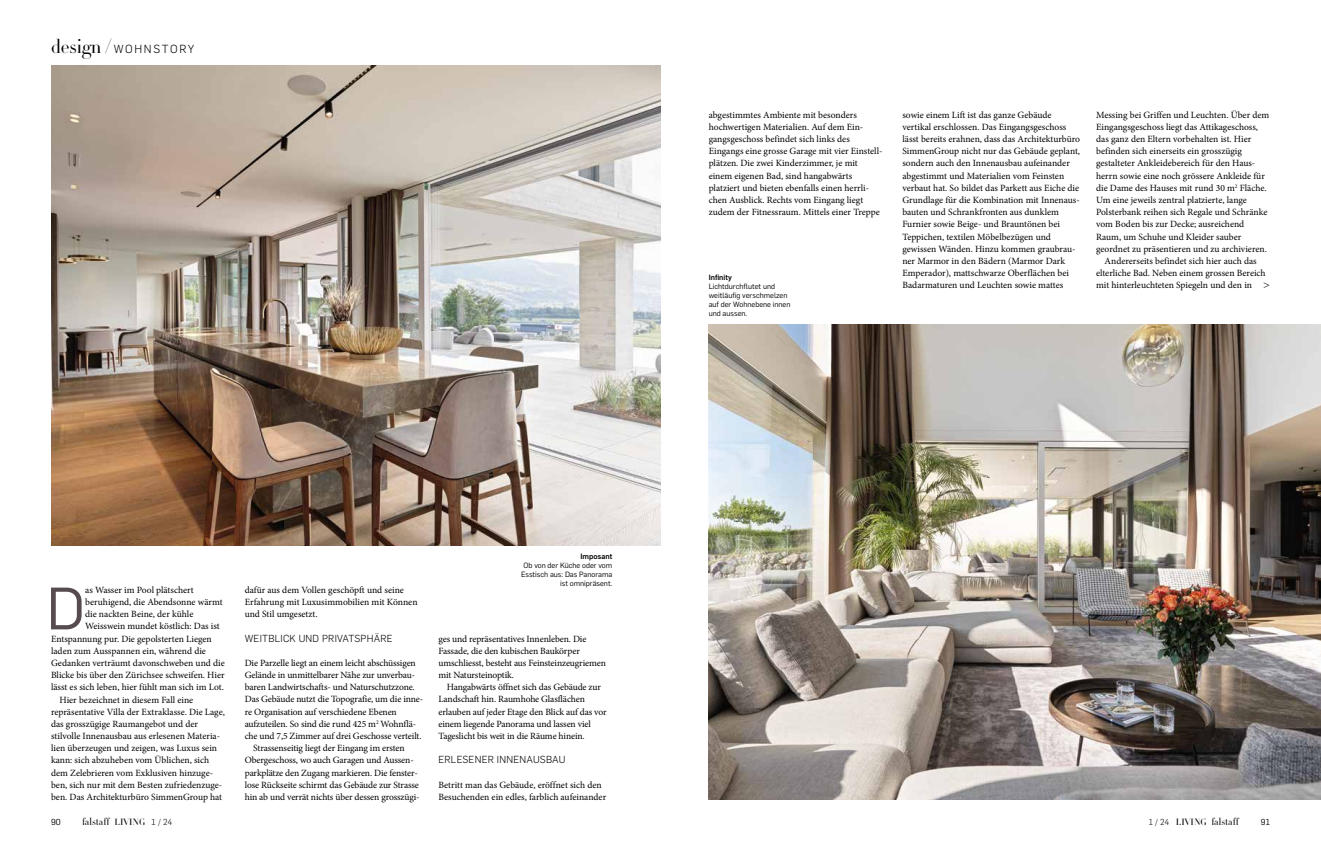
<style>
.page{position:relative;width:1321px;height:851px;background:#fff}
.page>*{position:absolute;margin:0;border:0;box-sizing:border-box;transform-origin:0 0}
.t1{font:58.6px "Flama";color:#564b50}
.t2{font:300 12px "Flama";color:#000}
.t3{font:300 11.5px "Flama";letter-spacing:.14em;color:#000}
.t4{font:300 10px "Flama";letter-spacing:.025em;color:#000}
.t5{font:300 10px "HTF Didot L24";letter-spacing:.01em;color:#000}
.t6{font:9.6px/12.2px "Minion Pro";letter-spacing:-.005em;color:#000}
.t7{font:8.5px "Flama";color:#000}
.t8{font:7.5px/9px "Flama";color:#000;text-align:right}
.t9{font:500 7.5px "Flama";color:#000}
.s1{font-family:"HTF Didot L24";font-size:19.2px}
.s2{font-size:9px}
.s3{font-family:"Flama";font-size:8.5px}
</style>
<div class="page">
<img style="left:51px;top:65px;width:609px;height:480px">
<img style="left:709px;top:325px;width:612px;height:474px">
<p class="t3" style="left:51px;top:41px;width:145px"><span class="s1">design/</span> WOHNSTORY</p>
<h1 class="t1" style="left:46px;top:568px;width:40px">D</h1>
<p class="t6" style="left:85px;top:583px;width:110px">as Wasser im Pool plätschert</p>
<p class="t6" style="left:85px;top:595px;width:139px">beruhigend, die Abendsonne wärmt</p>
<p class="t6" style="left:85px;top:608px;width:110px">die nackten Beine, der kühle</p>
<p class="t6" style="left:85px;top:620px;width:136px">Weisswein mundet köstlich: Das ist</p>
<p class="t6" style="left:51px;top:632px;width:162px">Entspannung pur. Die gepolsterten Liegen</p>
<p class="t6" style="left:51px;top:644px;width:156px">laden zum Ausspannen ein, während die</p>
<p class="t6" style="left:51px;top:656px;width:175px">Gedanken verträumt davonschweben und die</p>
<p class="t6" style="left:51px;top:669px;width:175px">Blicke bis über den Zürichsee schweifen. Hier</p>
<p class="t6" style="left:51px;top:681px;width:174px">lässt es sich leben, hier fühlt man sich im Lot.</p>
<p class="t6" style="left:60px;top:693px;width:135px">Hier bezeichnet in diesem Fall eine</p>
<p class="t6" style="left:51px;top:705px;width:175px">repräsentative Villa der Extraklasse. Die Lage,</p>
<p class="t6" style="left:51px;top:717px;width:149px">das grosszügige Raumangebot und der</p>
<p class="t6" style="left:51px;top:729px;width:171px">stilvolle Innenausbau aus erlesenen Materia-</p>
<p class="t6" style="left:51px;top:742px;width:168px">lien überzeugen und zeigen, was Luxus sein</p>
<p class="t6" style="left:51px;top:754px;width:160px">kann: sich abzuheben vom Üblichen, sich</p>
<p class="t6" style="left:51px;top:766px;width:164px">dem Zelebrieren vom Exklusiven hinzuge-</p>
<p class="t6" style="left:51px;top:778px;width:173px">ben, sich nur mit dem Besten zufriedenzuge-</p>
<p class="t6" style="left:51px;top:790px;width:173px">ben. Das Architekturbüro SimmenGroup hat</p>
<p class="t6" style="left:245px;top:583px;width:174px">dafür aus dem Vollen geschöpft und seine<br>Erfahrung mit Luxusimmobilien mit Können und Stil umgesetzt.</p>
<p class="t4" style="left:245px;top:631px;width:150px">WEITBLICK UND PRIVATSPHÄRE</p>
<p class="t6" style="left:245px;top:656px;width:173px">Die Parzelle liegt an einem leicht abschüssigen</p>
<p class="t6" style="left:245px;top:669px;width:172px">Gelände in unmittelbarer Nähe zur unverbau-</p>
<p class="t6" style="left:245px;top:681px;width:172px">baren Landwirtschafts- und Naturschutzzone.</p>
<p class="t6" style="left:245px;top:693px;width:180px">Das Gebäude nutzt die Topografie, um die inne-</p>
<p class="t6" style="left:245px;top:705px;width:154px">re Organisation auf verschiedene Ebenen</p>
<p class="t6" style="left:245px;top:717px;width:173px">aufzuteilen. So sind die rund 425 m<sup>2</sup> Wohnflä-</p>
<p class="t6" style="left:245px;top:729px;width:178px">che und 7,5 Zimmer auf drei Geschosse verteilt.</p>
<p class="t6" style="left:253px;top:742px;width:153px">Strassenseitig liegt der Eingang im ersten</p>
<p class="t6" style="left:245px;top:754px;width:171px">Obergeschoss, wo auch Garagen und Aussen-</p>
<p class="t6" style="left:245px;top:766px;width:175px">parkplätze den Zugang markieren. Die fenster-</p>
<p class="t6" style="left:245px;top:778px;width:176px">lose Rückseite schirmt das Gebäude zur Strasse</p>
<p class="t6" style="left:245px;top:790px;width:176px">hin ab und verrät nichts über dessen grosszügi-</p>
<p class="t9" style="left:580px;top:551px;width:33px">Imposant</p>
<p class="t8" style="left:521px;top:560px;width:93px">Ob von der Küche oder vom<br>Esstisch aus: Das Panorama ist omnipräsent.</p>
<p class="t6" style="left:438px;top:632px;width:169px">ges und repräsentatives Innenleben. Die Fassade, die den kubischen Baukörper umschliesst, besteht aus Feinsteinzeugriemen mit Natursteinoptik.</p>
<p class="t6" style="left:438px;top:681px;width:170px;text-indent:8px">Hangabwärts öffnet sich das Gebäude zur Landschaft hin. Raumhohe Glasflächen erlauben auf jeder Etage den Blick auf das vor einem liegende Panorama und lassen viel Tageslicht bis weit in die Räume hinein.</p>
<p class="t4" style="left:438px;top:753px;width:129px">ERLESENER INNENAUSBAU</p>
<p class="t6" style="left:438px;top:778px;width:169px">Betritt man das Gebäude, eröffnet sich den<br>Besuchenden ein edles, farblich aufeinander</p>
<p class="t6" style="left:709px;top:109px;width:175px">abgestimmtes Ambiente mit besonders hochwertigen Materialien. Auf dem Ein&shy;gangsgeschoss befindet sich links des Eingangs eine grosse Garage mit vier Einstell&shy;plätzen. Die zwei Kinderzimmer, je mit einem eigenen Bad, sind hangabwärts platziert und bieten ebenfalls einen herrli&shy;chen Ausblick. Rechts vom Eingang liegt zudem der Fitnessraum. Mittels einer Treppe</p>
<p class="t6" style="left:902px;top:109px;width:179px">sowie einem Lift ist das ganze Gebäude vertikal erschlossen. Das Eingangsgeschoss lässt bereits erahnen, dass das Architekturbüro SimmenGroup nicht nur das Gebäude geplant, sondern auch den Innenausbau aufeinander abgestimmt und Materialien vom Feinsten verbaut hat. So bildet das Parkett aus Eiche die Grundlage für die Kombination mit Innenaus&shy;bauten und Schrankfronten aus dunklem Furnier sowie Beige- und Brauntönen bei Teppichen, textilen Möbelbezügen und gewissen Wänden. Hinzu kommen graubrau&shy;ner Marmor in den Bädern (Marmor Dark Emperador), mattschwarze Oberflächen bei Badarmaturen und Leuchten sowie mattes</p>
<p class="t6" style="left:1096px;top:109px;width:175px">Messing bei Griffen und Leuchten. Über dem</p>
<p class="t6" style="left:1096px;top:121px;width:163px">Eingangsgeschoss liegt das Attikageschoss,</p>
<p class="t6" style="left:1096px;top:133px;width:157px">das ganz den Eltern vorbehalten ist. Hier</p>
<p class="t6" style="left:1096px;top:145px;width:147px">befinden sich einerseits ein grosszügig</p>
<p class="t6" style="left:1096px;top:157px;width:161px">gestalteter Ankleidebereich für den Haus-</p>
<p class="t6" style="left:1096px;top:169px;width:170px">herrn sowie eine noch grössere Ankleide für</p>
<p class="t6" style="left:1096px;top:182px;width:172px">die Dame des Hauses mit rund 30 m<sup>2</sup> Fläche.</p>
<p class="t6" style="left:1096px;top:194px;width:152px">Um eine jeweils zentral platzierte, lange</p>
<p class="t6" style="left:1096px;top:206px;width:173px">Polsterbank reihen sich Regale und Schränke</p>
<p class="t6" style="left:1096px;top:218px;width:150px">vom Boden bis zur Decke; ausreichend</p>
<p class="t6" style="left:1096px;top:230px;width:147px">Raum, um Schuhe und Kleider sauber</p>
<p class="t6" style="left:1096px;top:242px;width:172px">geordnet zu präsentieren und zu archivieren.</p>
<p class="t6" style="left:1105px;top:255px;width:154px">Andererseits befindet sich hier auch das</p>
<p class="t6" style="left:1096px;top:267px;width:171px">elterliche Bad. Neben einem grossen Bereich</p>
<p class="t6" style="left:1096px;top:279px;width:157px">mit hinterleuchteten Spiegeln und den in</p>
<p class="t9" style="left:709px;top:272px;width:25px">Infinity</p>
<p class="t8" style="left:709px;top:281px;width:83px;text-align:left">Lichtdurchflutet und weitläufig verschmelzen auf der Wohnebene innen und aussen.</p>
<p class="t2" style="left:1263px;top:277px;width:8px">&gt;</p>
<p class="t7" style="left:51px;top:816px;width:11px">90</p>
<p class="t5" style="left:82px;top:814px;width:92px">falstaff <span class="s2">LIVING</span> <span class="s3">1 / 24</span></p>
<p class="t5" style="left:1149px;top:814px;width:92px"><span class="s3">1 / 24</span> <span class="s2">LIVING</span> falstaff</p>
<p class="t7" style="left:1261px;top:816px;width:11px">91</p>
</div>
